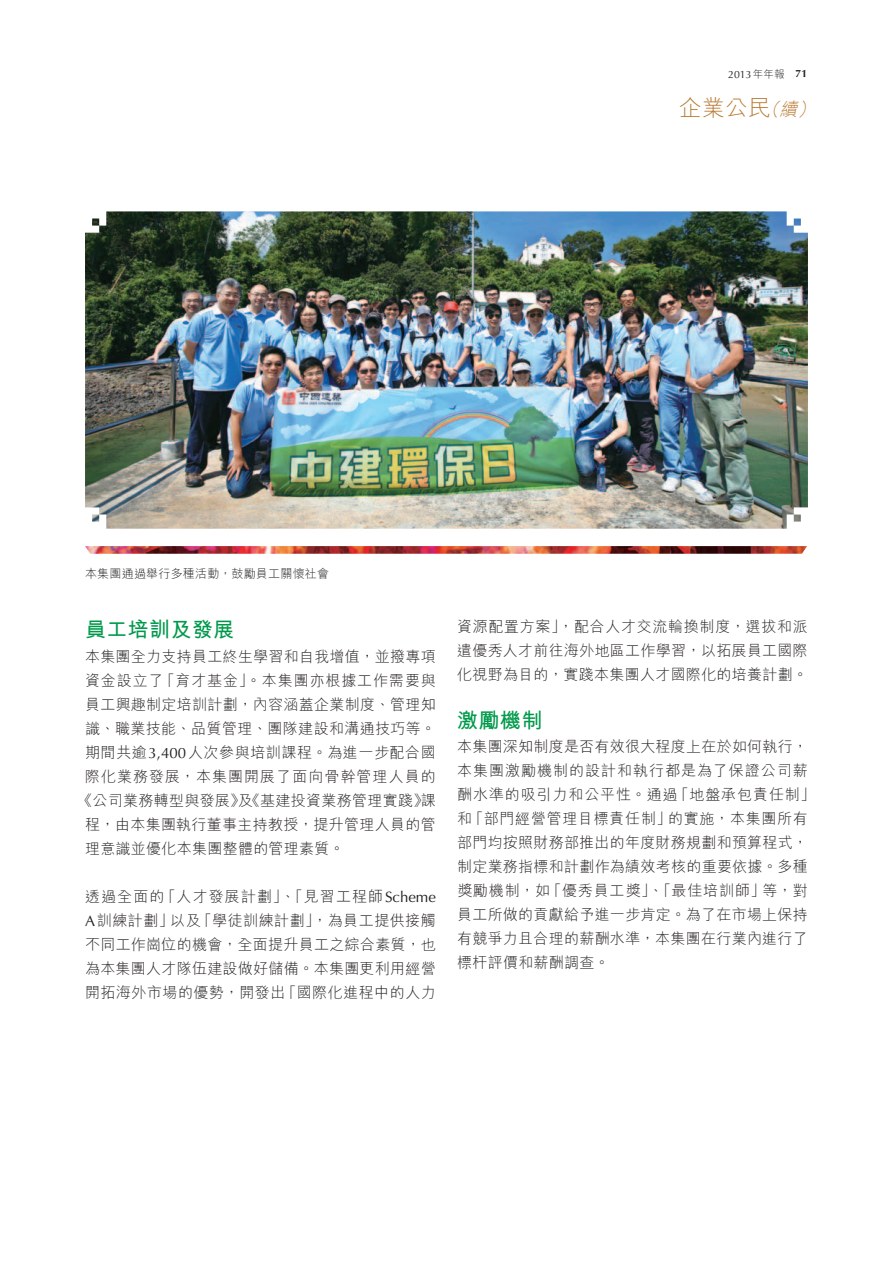
<style>
.page{position:relative;width:893px;height:1263px;background:#fff}
.page>*{position:absolute;margin:0;border:0;box-sizing:border-box;transform-origin:0 0}
.t1{font:22.5px "M Hei HK Light B5 pc H";color:#b97730}
.t2{font:21px "M Hei HK Bold B5 pc H";letter-spacing:.02em;color:#00994b}
.t3{font:15px/24px "M Hei HK Light B5 pc H";letter-spacing:.02em;color:#231f20;text-align:justify}
.t4{font:15px "M Hei HK Light B5 pc H";letter-spacing:.04em;color:#231f20}
.t5{font:15px "M Hei HK Light B5 pc H";letter-spacing:.06em;color:#231f20}
.t6{font:15px "M Hei HK Light B5 pc H";letter-spacing:.07em;color:#231f20}
.t7{font:12px "M Hei HK Light B5 pc H";letter-spacing:.02em;color:#231f20}
.t8{font:10.5px "Optima LT Std";color:#231f20}
.s1{font-family:"M Hei HK Light B5 pc H"}
.s2{font-weight:700}
.s3{font-style:italic;font-size:18px}
.s4{font-family:"Optima LT Std"}
</style>
<div class="page">
<img style="left:85px;top:211px;width:723px;height:318px">
<img style="left:85px;top:546px;width:722px;height:8px">
<p class="t8" style="left:728px;top:70px;width:81px">2013<span class="s1">年年報</span> <span class="s2">71</span></p>
<h1 class="t1" style="left:679px;top:99px;width:141px">企業公民<span class="s3">（續）</span></h1>
<p class="t7" style="left:85px;top:569px;width:246px">本集團通過舉行多種活動，鼓勵員工關懷社會</p>
<h2 class="t2" style="left:85px;top:622px;width:151px">員工培訓及發展</h2>
<p class="t3" style="left:85px;top:646px;width:352px">本集團全力支持員工終生學習和自我增值，並撥專項</p>
<p class="t5" style="left:85px;top:674px;width:352px">資金設立了「育才基金」。本集團亦根據工作需要與</p>
<p class="t3" style="left:85px;top:694px;width:352px">員工興趣制定培訓計劃，內容涵蓋企業制度、管理知</p>
<p class="t3" style="left:85px;top:718px;width:352px">識、職業技能、品質管理、團隊建設和溝通技巧等。</p>
<p class="t4" style="left:85px;top:746px;width:352px">期間共逾<span class="s4">3,400</span>人次參與培訓課程。為進一步配合國</p>
<p class="t6" style="left:85px;top:770px;width:352px">際化業務發展，本集團開展了面向骨幹管理人員的</p>
<p class="t3" style="left:78px;top:790px;width:360px">《公司業務轉型與發展》及《基建投資業務管理實踐》課</p>
<p class="t3" style="left:85px;top:814px;width:352px">程，由本集團執行董事主持教授，提升管理人員的管</p>
<p class="t3" style="left:85px;top:838px;width:261px">理意識並優化本集團整體的管理素質。</p>
<p class="t3" style="left:85px;top:886px;width:352px">透過全面的「人才發展計劃」、「見習工程師<span class="s4">Scheme A</span>訓練計劃」以及「學徒訓練計劃」，為員工提供接觸不同工作崗位的機會，全面提升員工之綜合素質，也為本集團人才隊伍建設做好儲備。本集團更利用經營開拓海外市場的優勢，開發出「國際化進程中的人力</p>
<p class="t3" style="left:457px;top:616px;width:352px">資源配置方案」，配合人才交流輪換制度，選拔和派遣優秀人才前往海外地區工作學習，以拓展員工國際化視野為目的，實踐本集團人才國際化的培養計劃。</p>
<h2 class="t2" style="left:457px;top:712px;width:87px">激勵機制</h2>
<p class="t3" style="left:457px;top:736px;width:360px;text-align:left">本集團深知制度是否有效很大程度上在於如何執行，本集團激勵機制的設計和執行都是為了保證公司薪酬水準的吸引力和公平性。通過「地盤承包責任制」和「部門經營管理目標責任制」的實施，本集團所有部門均按照財務部推出的年度財務規劃和預算程式，制定業務指標和計劃作為績效考核的重要依據。多種獎勵機制，如「優秀員工獎」、「最佳培訓師」等，對員工所做的貢獻給予進一步肯定。為了在市場上保持有競爭力且合理的薪酬水準，本集團在行業內進行了標杆評價和薪酬調查。</p>
</div>
